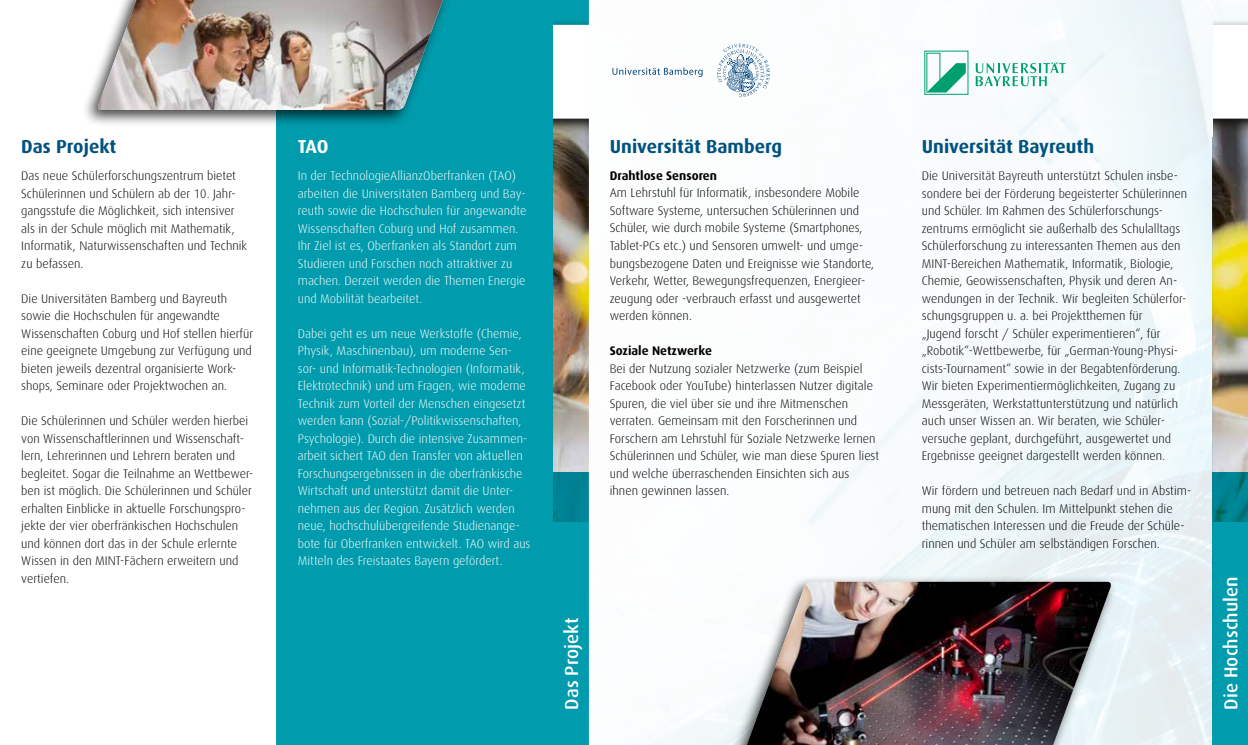
<style>
.page{position:relative;width:1248px;height:745px;background:#fff}
.page>*{position:absolute;margin:0;border:0;box-sizing:border-box;transform-origin:0 0}
.t1{font:700 18.75px "Dax";color:#00527e}
.t2{font:500 18.75px "Dax";color:#fff}
.t3{font:700 18.75px "Dax";color:#fff}
.t4{font:300 12.5px/17.5px "Dax";color:#000}
.t5{font:300 12.5px/17.5px "Dax";color:#fff}
.t6{font:700 12.5px "Dax";color:#000}
</style>
<div class="page">
<img style="left:553px;top:132px;width:35px;height:339px">
<svg style="left:553px;top:471px;width:35px;height:273px;background:#0096a7"></svg>
<div style="left:276px;top:0;width:277px;height:744px;background:#009bac"></div>
<div style="left:553px;top:0;width:35px;height:25px;background:#009bac"></div>
<img style="left:1212px;top:132px;width:35px;height:339px">
<svg style="left:1212px;top:471px;width:35px;height:273px;background:#0096a6"></svg>
<div style="left:1077px;top:19px;width:170px;height:113px;background:#000;opacity:.75"></div>
<svg style="left:1212px;top:25px;width:35px;height:93px"></svg>
<img style="left:588px;top:0;width:624px;height:744px">
<svg style="left:926px;top:53px;width:39px;height:39px"></svg>
<svg style="left:975px;top:62px;width:90px;height:24px"></svg>
<svg style="left:588px;top:25px;width:209px;height:93px"></svg>
<div style="left:728px;top:574px;width:389px;height:170px;background:#000;opacity:.75"></div>
<img style="left:746px;top:581px;width:366px;height:163px">
<div style="left:82px;top:0;width:369px;height:127px;background:#000;opacity:.75"></div>
<img style="left:96px;top:0;width:347px;height:110px">
<h1 class="t1" style="left:21px;top:135px;width:97px">Das Projekt</h1>
<h1 class="t3" style="left:298px;top:135px;width:32px">TAO</h1>
<h1 class="t1" style="left:609px;top:135px;width:174px">Universität Bamberg</h1>
<h1 class="t1" style="left:921px;top:135px;width:174px">Universität Bayreuth</h1>
<p class="t4" style="left:21px;top:167px;width:227px">Das neue Schülerforschungszentrum bietet Schülerinnen und Schülern ab der 10. Jahr&shy;gangsstufe die Möglichkeit, sich intensiver als in der Schule möglich mit Mathematik, Informatik, Naturwissenschaften und Technik zu befassen.</p>
<p class="t4" style="left:21px;top:289px;width:233px">Die Universitäten Bamberg und Bayreuth sowie die Hochschulen für angewandte Wissenschaften Coburg und Hof stellen hierfür eine geeignete Umgebung zur Verfügung und bieten jeweils dezentral organisierte Work&shy;shops, Seminare oder Projektwochen an.</p>
<p class="t4" style="left:21px;top:412px;width:234px">Die Schülerinnen und Schüler werden hierbei von Wissenschaftlerinnen und Wissenschaft&shy;lern, Lehrerinnen und Lehrern beraten und begleitet. Sogar die Teilnahme an Wettbewer&shy;ben ist möglich. Die Schülerinnen und Schüler erhalten Einblicke in aktuelle Forschungspro&shy;jekte der vier oberfränkischen Hochschulen und können dort das in der Schule erlernte Wissen in den MINT-Fächern erweitern und vertiefen.</p>
<p class="t5" style="left:298px;top:167px;width:230px">In der TechnologieAllianzOberfranken (TAO) arbeiten die Universitäten Bamberg und Bay&shy;reuth sowie die Hochschulen für angewandte Wissenschaften Coburg und Hof zusammen.<br>Ihr Ziel ist es, Oberfranken als Standort zum Studieren und Forschen noch attraktiver zu machen. Derzeit werden die Themen Energie und Mobilität bearbeitet.</p>
<p class="t5" style="left:298px;top:324px;width:234px">Dabei geht es um neue Werkstoffe (Chemie, Physik, Maschinenbau), um moderne Sen&shy;sor- und Informatik-Technologien (Informatik, Elektrotechnik) und um Fragen, wie moderne Technik zum Vorteil der Menschen eingesetzt werden kann (Sozial-/Politikwissenschaften, Psychologie). Durch die intensive Zusammen&shy;arbeit sichert TAO den Transfer von aktuellen Forschungsergebnissen in die oberfränkische Wirtschaft und unterstützt damit die Unter&shy;nehmen aus der Region. Zusätzlich werden neue, hochschulübergreifende Studienange&shy;bote für Oberfranken entwickelt. TAO wird aus Mitteln des Freistaates Bayern gefördert.</p>
<p class="t6" style="left:609px;top:168px;width:109px">Drahtlose Sensoren</p>
<p class="t4" style="left:609px;top:184px;width:266px">Am Lehrstuhl für Informatik, insbesondere Mobile Software Systeme, untersuchen Schülerinnen und Schüler, wie durch mobile Systeme (Smartphones, Tablet-PCs etc.) und Sensoren umwelt- und umge&shy;bungsbezogene Daten und Ereignisse wie Standorte, Verkehr, Wetter, Bewegungsfrequenzen, Energieer&shy;zeugung oder -verbrauch erfasst und ausgewertet werden können.</p>
<p class="t6" style="left:609px;top:343px;width:104px">Soziale Netzwerke</p>
<p class="t4" style="left:609px;top:359px;width:271px">Bei der Nutzung sozialer Netzwerke (zum Beispiel Facebook oder YouTube) hinterlassen Nutzer digitale Spuren, die viel über sie und ihre Mitmenschen verraten. Gemeinsam mit den Forscherinnen und Forschern am Lehrstuhl für Soziale Netzwerke lernen Schülerinnen und Schüler, wie man diese Spuren liest und welche überraschenden Einsichten sich aus ihnen gewinnen lassen.</p>
<h1 class="t2" style="left:561px;top:709px;width:93px;rotate:-90deg">Das Projekt</h1>
<p class="t4" style="left:921px;top:167px;width:267px">Die Universität Bayreuth unterstützt Schulen insbe&shy;sondere bei der Förderung begeisterter Schülerinnen und Schüler. Im Rahmen des Schülerforschungs&shy;zentrums ermöglicht sie außerhalb des Schulalltags Schülerforschung zu interessanten Themen aus den MINT-Bereichen Mathematik, Informatik, Biologie, Chemie, Geowissenschaften, Physik und deren An&shy;wendungen in der Technik. Wir begleiten Schülerfor&shy;schungsgruppen u. a. bei Projektthemen für<br>„Jugend forscht / Schüler experimentieren“, für „Robotik“-Wettbewerbe, für „German-Young-Physi&shy;cists-Tournament“ sowie in der Begabtenförderung.<br>Wir bieten Experimentiermöglichkeiten, Zugang zu Messgeräten, Werkstattunterstützung und natürlich auch unser Wissen an. Wir beraten, wie Schüler&shy;versuche geplant, durchgeführt, ausgewertet und Ergebnisse geeignet dargestellt werden können.</p>
<p class="t4" style="left:921px;top:482px;width:271px">Wir fördern und betreuen nach Bedarf und in Abstim&shy;mung mit den Schulen. Im Mittelpunkt stehen die thematischen Interessen und die Freude der Schüle&shy;rinnen und Schüler am selbständigen Forschen.</p>
<h1 class="t2" style="left:1220px;top:709px;width:134px;rotate:-90deg">Die Hochschulen</h1>
</div>
